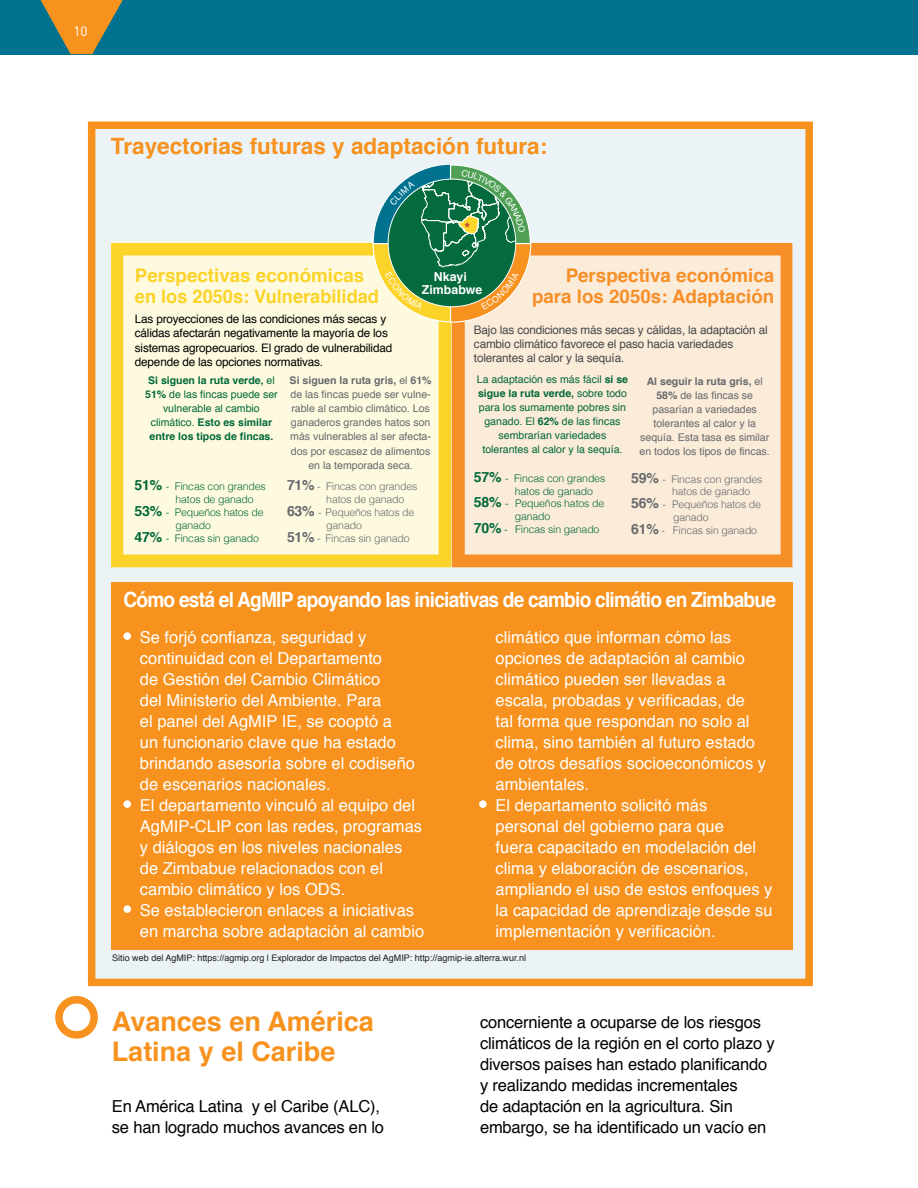
<style>
.page{position:relative;width:918px;height:1188px;background:#fff}
.page>*{position:absolute;margin:0;border:0;box-sizing:border-box;transform-origin:0 0}
.t1{font:700 27px/30px "Helvetica";color:#f7921e}
.t2{font:700 22.5px "Helvetica";color:#f7921e}
.t3{font:700 21px "Helvetica";letter-spacing:-.04em;color:#fff;scale:.91 1}
.t4{font:700 18.75px/21.1px "Helvetica";color:#fcd329}
.t5{font:700 18.75px/21.1px "Helvetica";color:#f78f28;text-align:right}
.t6{font:16.5px/21px "Helvetica";color:#fff}
.t7{font:16.5px/21px "Helvetica";letter-spacing:-.01em;color:#000}
.t8{font:13.5px "DINOT";color:#fff}
.t9{font:700 12.45px/13.2px "Helvetica";color:#fff;text-align:center}
.t10{font:11.7px/14.1px "Helvetica";letter-spacing:-.015em;color:#000}
.t11{font:11.7px/14.1px "Helvetica";letter-spacing:-.015em;color:#46484a}
.t12{font:10.5px/14.1px "Helvetica";color:#65696c;text-align:center}
.t13{font:300 10.5px "Helvetica";letter-spacing:-.015em;color:#006838}
.t14{font:300 10.5px "Helvetica";letter-spacing:-.015em;color:#65696c}
.t15{font:10.5px/14.1px "Helvetica";color:#006838;text-align:center}
.t16{font:700 10.5px/14.1px "Helvetica";color:#006838;text-align:center}
.t17{font:9px "Helvetica";color:#211d1e}
.s1{font-weight:400}
.s2{font-weight:700;font-size:14.1px}
.s3{font-weight:700}
</style>
<div class="page">
<div style="left:88px;top:122px;width:725px;height:864px;background:#ebf3f6;border:8px solid #f7921e"></div>
<div style="left:55px;top:996px;width:43px;height:43px;border:8px solid #f7921e;border-radius:50%"></div>
<div style="left:0;top:0;width:918px;height:54px;background:#00728f"></div>
<svg style="left:41px;top:0;width:82px;height:54px"></svg>
<div style="left:111px;top:582px;width:681px;height:368px;background:#f7921e"></div>
<div style="left:479px;top:800px;width:8px;height:8px;background:#fff;border-radius:50%"></div>
<div style="left:123px;top:632px;width:8px;height:8px;background:#fff;border-radius:50%"></div>
<div style="left:123px;top:800px;width:8px;height:8px;background:#fff;border-radius:50%"></div>
<div style="left:123px;top:905px;width:8px;height:8px;background:#fff;border-radius:50%"></div>
<svg style="left:111px;top:243px;width:340px;height:324px;background:#fdf4c6"></svg>
<svg style="left:452px;top:243px;width:340px;height:324px;background:#fadec1"></svg>
<hr style="left:111px;top:242px;width:681px;height:1px;background:#fff">
<svg style="left:372px;top:164px;width:160px;height:159px;background:#70a175"></svg>
<p class="t8" style="left:73px;top:22px;width:16px">10</p>
<h2 class="t2" style="left:111px;top:128px;width:438px">Trayectorias futuras y adaptación futura:</h2>
<p class="t4" style="left:135px;top:265px;width:246px">Perspectivas económicas en los 2050s: Vulnerabilidad</p>
<p class="t9" style="left:422px;top:270px;width:62px">Nkayi<br>Zimbabwe</p>
<p class="t5" style="left:532px;top:265px;width:244px">Perspectiva económica para los 2050s: Adaptación</p>
<p class="t10" style="left:135px;top:313px;width:259px">Las proyecciones de las condiciones más secas y cálidas afectarán negativamente la mayoría de los sistemas agropecuarios. El grado de vulnerabilidad depende de las opciones normativas.</p>
<p class="t16" style="left:145px;top:374px;width:134px">Si siguen la ruta verde, <span class="s1">el<br></span>51% <span class="s1">de las fincas puede ser vulnerable al cambio climático.</span> Esto es similar entre los tipos de fincas.</p>
<p class="t13" style="left:135px;top:478px;width:133px"><span class="s2">51%</span> - Fincas con grandes</p>
<p class="t13" style="left:176px;top:490px;width:80px">hatos de ganado</p>
<p class="t13" style="left:135px;top:503px;width:131px"><span class="s2">53%</span> - Pequeños hatos de</p>
<p class="t13" style="left:176px;top:516px;width:37px">ganado</p>
<p class="t13" style="left:135px;top:529px;width:126px"><span class="s2">47%</span> - Fincas sin ganado</p>
<p class="t12" style="left:290px;top:374px;width:143px"><span class="s3">Si siguen la ruta gris,</span> el <span class="s3">61% </span>de las fincas puede ser vulne&shy;rable al cambio climático. Los ganaderos grandes hatos son más vulnerables al ser afecta&shy;dos por escasez de alimentos en la temporada seca.</p>
<p class="t14" style="left:287px;top:478px;width:132px"><span class="s2">71%</span> - Fincas con grandes</p>
<p class="t14" style="left:326px;top:490px;width:80px">hatos de ganado</p>
<p class="t14" style="left:287px;top:503px;width:129px"><span class="s2">63%</span> - Pequeños hatos de</p>
<p class="t14" style="left:326px;top:516px;width:37px">ganado</p>
<p class="t14" style="left:287px;top:529px;width:124px"><span class="s2">51%</span> - Fincas sin ganado</p>
<p class="t11" style="left:474px;top:323px;width:295px">Bajo las condiciones más secas y cálidas, la adaptación al cambio climático favorece el paso hacia variedades tolerantes al calor y la sequía.</p>
<p class="t15" style="left:477px;top:373px;width:153px">La adaptación es más fácil <span class="s3">si se sigue la ruta verde,</span> sobre todo para los sumamente pobres sin ganado. El <span class="s3">62%</span> de las fincas sembrarían variedades tolerantes al calor y la sequía.</p>
<p class="t13" style="left:474px;top:469px;width:133px"><span class="s2">57%</span> - Fincas con grandes</p>
<p class="t13" style="left:515px;top:482px;width:80px">hatos de ganado</p>
<p class="t13" style="left:474px;top:495px;width:132px"><span class="s2">58%</span> - Pequeños hatos de</p>
<p class="t13" style="left:515px;top:508px;width:37px">ganado</p>
<p class="t13" style="left:474px;top:521px;width:127px"><span class="s2">70%</span> - Fincas sin ganado</p>
<p class="t12" style="left:640px;top:375px;width:132px"><span class="s3">Al seguir la ruta gris,</span> el<br><span class="s3">58%</span> de las fincas se pasarían a variedades tolerantes al calor y la sequía. Esta tasa es similar en todos los tipos de fincas.</p>
<p class="t14" style="left:631px;top:470px;width:133px"><span class="s2">59%</span> - Fincas con grandes</p>
<p class="t14" style="left:672px;top:483px;width:80px">hatos de ganado</p>
<p class="t14" style="left:631px;top:496px;width:131px"><span class="s2">56%</span> - Pequeños hatos de</p>
<p class="t14" style="left:673px;top:509px;width:37px">ganado</p>
<p class="t14" style="left:631px;top:521px;width:127px"><span class="s2">61%</span> - Fincas sin ganado</p>
<p class="t3" style="left:123px;top:582px;width:719px">Cómo está el AgMIP apoyando las iniciativas de cambio climátio en Zimbabue</p>
<p class="t6" style="left:140px;top:627px;width:286px">Se forjó confianza, seguridad y continuidad con el Departamento<br>de Gestión del Cambio Climático<br>del Ministerio del Ambiente. Para<br>el panel del AgMIP IE, se cooptó a<br>un funcionario clave que ha estado brindando asesoría sobre el codiseño de escenarios nacionales.<br>El departamento vinculó al equipo del AgMIP-CLIP con las redes, programas y diálogos en los niveles nacionales de Zimbabue relacionados con el cambio climático y los ODS.<br>Se establecieron enlaces a iniciativas en marcha sobre adaptación al cambio</p>
<p class="t6" style="left:495px;top:627px;width:279px">climático que informan cómo las opciones de adaptación al cambio climático pueden ser llevadas a escala, probadas y verificadas, de<br>tal forma que respondan no solo al clima, sino también al futuro estado de otros desafíos socioeconómicos y ambientales.<br>El departamento solicitó más personal del gobierno para que<br>fuera capacitado en modelación del clima y elaboración de escenarios, ampliando el uso de estos enfoques y la capacidad de aprendizaje desde su implementación y verificación.</p>
<p class="t17" style="left:112px;top:951px;width:415px">Sitio web del AgMIP: https://agmip.org l Explorador de Impactos del AgMIP: http://agmip-ie.alterra.wur.nl</p>
<h1 class="t1" style="left:112px;top:1007px;width:264px">Avances en América<br>Latina y el Caribe</h1>
<p class="t7" style="left:112px;top:1096px;width:274px">En América Latina y el Caribe (ALC), se han logrado muchos avances en lo</p>
<p class="t7" style="left:480px;top:1012px;width:296px">concerniente a ocuparse de los riesgos climáticos de la región en el corto plazo y diversos países han estado planificando y realizando medidas incrementales<br>de adaptación en la agricultura. Sin embargo, se ha identificado un vacío en</p>
</div>
